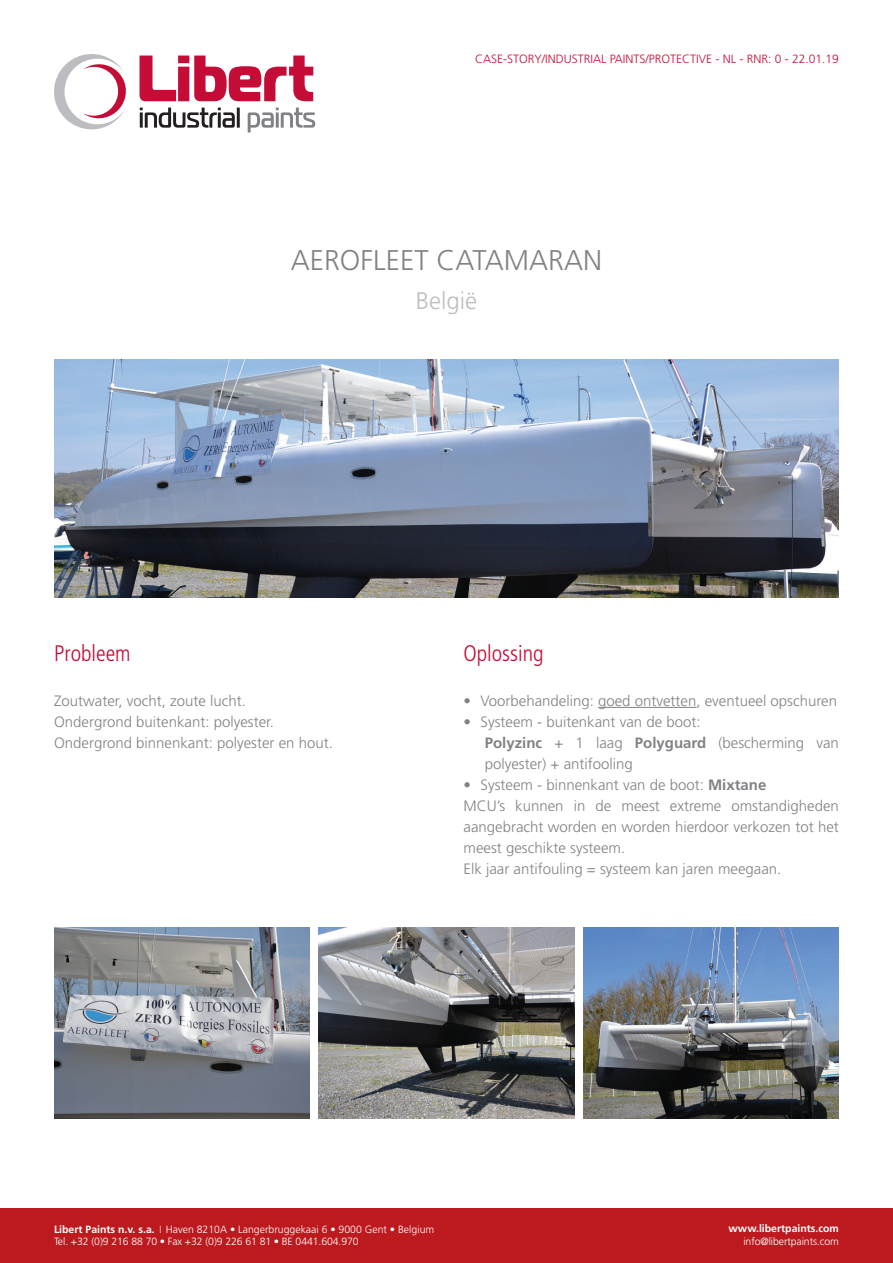
<style>
.page{position:relative;width:893px;height:1263px;background:#fff}
.page>*{position:absolute;margin:0;border:0;box-sizing:border-box;transform-origin:0 0}
.t1{font:300 28.5px "Frutiger LT Std";color:#808285}
.t2{font:300 24px "Frutiger LT Std";color:#bcbdc0}
.t3{font:300 condensed 22.5px "Frutiger LT Std";color:#c40c37}
.t4{font:300 15px/21px "Frutiger LT Std";color:#808285}
.t5{font:300 12px "Frutiger LT Std";color:#c40c37}
.t6{font:300 10.5px/12.6px "Frutiger LT Std";letter-spacing:-.01em;color:#fff}
.t7{font:700 10.5px "Frutiger LT Std";color:#fff}
.s1{font-weight:700}
.s2{font-family:"Gill Sans"}
</style>
<div class="page">
<svg style="left:54px;top:54px;width:72px;height:75px"></svg>
<svg style="left:140px;top:56px;width:173px;height:45px"></svg>
<svg style="left:248px;top:108px;width:67px;height:25px"></svg>
<svg style="left:140px;top:108px;width:100px;height:20px"></svg>
<img style="left:54px;top:359px;width:785px;height:238px">
<img style="left:54px;top:927px;width:255px;height:192px">
<img style="left:584px;top:927px;width:255px;height:192px">
<img style="left:319px;top:927px;width:255px;height:192px">
<div style="left:0;top:1209px;width:893px;height:54px;background:#bd1a1f"></div>
<hr style="left:598px;top:707px;width:98px;height:1px;background:#808285">
<p class="t5" style="left:475px;top:52px;width:365px">CASE-STORY/INDUSTRIAL PAINTS/PROTECTIVE - NL - RNR: 0 - 22.01.19</p>
<h1 class="t1" style="left:291px;top:244px;width:313px">AEROFLEET CATAMARAN</h1>
<h2 class="t2" style="left:416px;top:287px;width:63px">België</h2>
<h3 class="t3" style="left:54px;top:640px;width:78px">Probleem</h3>
<p class="t4" style="left:54px;top:690px;width:280px">Zoutwater, vocht, zoute lucht.<br>Ondergrond buitenkant: polyester.<br>Ondergrond binnenkant: polyester en hout.</p>
<h3 class="t3" style="left:463px;top:640px;width:82px">Oplossing</h3>
<p class="t4" style="left:463px;top:690px;width:375px">• Voorbehandeling: goed ontvetten, eventueel opschuren</p>
<p class="t4" style="left:485px;top:711px;width:356px;text-indent:-21px">• Systeem - buitenkant van de boot:<br><span class="s1">Polyzinc</span> + 1 laag <span class="s1">Polyguard</span> (bescherming van polyester) + antifooling</p>
<p class="t4" style="left:463px;top:774px;width:377px">• Systeem - binnenkant van de boot: <span class="s1">Mixtane<br></span>MCU’s kunnen in de meest extreme omstandigheden aangebracht worden en worden hierdoor verkozen tot het meest geschikte systeem.<br>Elk jaar antifouling = systeem kan jaren meegaan.</p>
<p class="t6" style="left:54px;top:1223px;width:382px"><span class="s1">Libert Paints n.v. s.a.</span> <span class="s2">1</span> Haven 8210A • Langerbruggekaai 6 • 9000 Gent • Belgium<br>Tel. +32 (0)9 216 88 70 • Fax +32 (0)9 226 61 81 • BE 0441.604.970</p>
<p class="t7" style="left:729px;top:1222px;width:112px">www.libertpaints.com</p>
<p class="t6" style="left:743px;top:1235px;width:97px">info@libertpaints.com</p>
</div>
